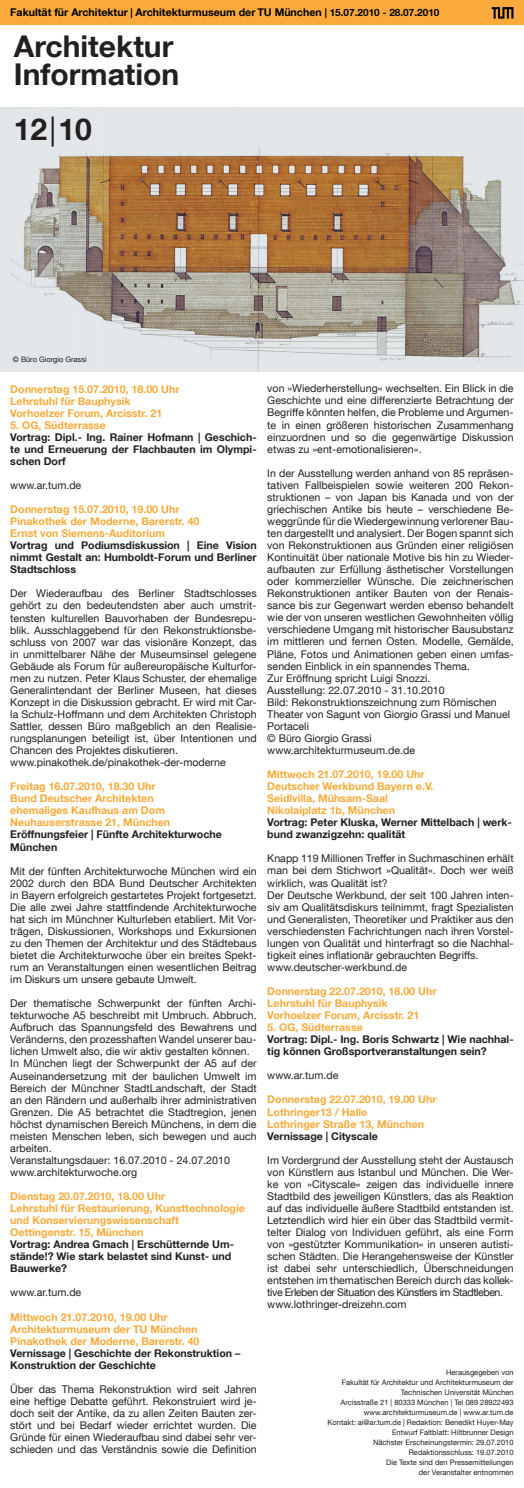
<style>
.page{position:relative;width:524px;height:1488px;background:#fff}
.page>*{position:absolute;margin:0;border:0;box-sizing:border-box;transform-origin:0 0}
.t1{font:700 30px/27.5px "TUM Neue Helvetica";color:#231f20}
.t2{font:10.62px/12px "TUM Neue Helvetica";color:#231f20}
.t3{font:700 10.62px/12px "TUM Neue Helvetica";color:#faaa3a}
.t4{font:700 10.62px/12px "TUM Neue Helvetica";color:#231f20}
.t5{font:700 10.62px "TUM Neue Helvetica";color:#000}
.t6{font:7.5px/10px "TUM Neue Helvetica";color:#231f20;text-align:right}
.s1{font-size:10px}
.s2{font-weight:400}
</style>
<div class="page">
<div style="left:0;top:0;width:524px;height:24px;background:#faaa3a"></div>
<svg style="left:491px;top:7px;width:22px;height:12px"></svg>
<img style="left:0;top:108px;width:524px;height:264px">
<p class="t5" style="left:10px;top:5px;width:430px">Fakultät für Architektur <span class="s1">|</span> Architekturmuseum der TU München <span class="s1">| 15.07.2010 - 28.07.2010</span></p>
<h1 class="t1" style="left:14px;top:32px;width:167px">Architektur<br>Information</h1>
<h1 class="t1" style="left:14px;top:114px;width:80px">12 <span class="s2">|</span>10</h1>
<p class="t6" style="left:13px;top:354px;width:75px">© Büro Giorgio Grassi</p>
<p class="t3" style="left:10px;top:382px;width:171px">Donnerstag 15.07.2010, 18.00 Uhr<br>Lehrstuhl für Bauphysik<br>Vorhoelzer Forum, Arcisstr. 21</p>
<p class="t3" style="left:10px;top:418px;width:97px">5. OG, Südterrasse</p>
<p class="t4" style="left:10px;top:430px;width:248px;text-align:justify">Vortrag: Dipl.- Ing. Rainer Hofmann | Geschich&shy;te und Erneuerung der Flachbauten im Olympi&shy;schen Dorf</p>
<p class="t2" style="left:10px;top:479px;width:73px">www.ar.tum.de</p>
<p class="t3" style="left:10px;top:503px;width:191px">Donnerstag 15.07.2010, 19.00 Uhr<br>Pinakothek der Moderne, Barerstr. 40<br>Ernst von Siemens-Auditorium</p>
<p class="t4" style="left:10px;top:539px;width:248px;text-align:justify">Vortrag und Podiumsdiskussion | Eine Vision nimmt Gestalt an: Humboldt-Forum und Berliner Stadtschloss</p>
<p class="t2" style="left:10px;top:587px;width:248px">Der Wiederaufbau des Berliner Stadtschlosses gehört zu den bedeutendsten aber auch umstrit&shy;tensten kulturellen Bauvorhaben der Bundesrepu&shy;blik. Ausschlaggebend für den Rekonstruktionsbe&shy;schluss von 2007 war das visionäre Konzept, das in unmittelbarer Nähe der Museumsinsel gelegene Gebäude als Forum für außereuropäische Kulturfor&shy;men zu nutzen. Peter Klaus Schuster, der ehemalige Generalintendant der Berliner Museen, hat dieses Konzept in die Diskussion gebracht. Er wird mit Car&shy;la Schulz-Hoffmann und dem Architekten Christoph Sattler, dessen Büro maßgeblich an den Realisie&shy;rungsplanungen beteiligt ist, über Intentionen und Chancen des Projektes diskutieren. www.pinakothek.de/pinakothek-der-moderne</p>
<p class="t3" style="left:10px;top:780px;width:161px">Freitag 16.07.2010, 18.30 Uhr<br>Bund Deutscher Architekten ehemaliges Kaufhaus am Dom<br>Neuhauserstrasse 21, München</p>
<p class="t4" style="left:10px;top:828px;width:213px">Eröffnungsfeier | Fünfte Architekturwoche<br>München</p>
<p class="t2" style="left:10px;top:864px;width:248px;text-align:justify">Mit der fünften Architekturwoche München wird ein 2002 durch den BDA Bund Deutscher Architekten in Bayern erfolgreich gestartetes Projekt fortgesetzt.<br>Die alle zwei Jahre stattfindende Architekturwoche hat sich im Münchner Kulturleben etabliert. Mit Vor&shy;trägen, Diskussionen, Workshops und Exkursionen zu den Themen der Architektur und des Städtebaus bietet die Architekturwoche über ein breites Spekt&shy;rum an Veranstaltungen einen wesentlichen Beitrag im Diskurs um unsere gebaute Umwelt.</p>
<p class="t2" style="left:10px;top:997px;width:248px">Der thematische Schwerpunkt der fünften Archi&shy;tekturwoche A5 beschreibt mit Umbruch. Abbruch.<br>Aufbruch das Spannungsfeld des Bewahrens und Veränderns, den prozesshaften Wandel unserer bau&shy;lichen Umwelt also, die wir aktiv gestalten können.<br>In München liegt der Schwerpunkt der A5 auf der Auseinandersetzung mit der baulichen Umwelt im Bereich der Münchner StadtLandschaft, der Stadt an den Rändern und außerhalb ihrer administrativen Grenzen. Die A5 betrachtet die Stadtregion, jenen höchst dynamischen Bereich Münchens, in dem die meisten Menschen leben, sich bewegen und auch arbeiten.<br>Veranstaltungsdauer: 16.07.2010 - 24.07.2010 www.architekturwoche.org</p>
<p class="t3" style="left:10px;top:1190px;width:236px">Dienstag 20.07.2010, 18.00 Uhr<br>Lehrstuhl für Restaurierung, Kunsttechnologie und Konservierungswissenschaft Oettingenstr. 15, München</p>
<p class="t4" style="left:10px;top:1238px;width:225px">Vortrag: Andrea Gmach | Erschütternde Um&shy;stände!? Wie stark belastet sind Kunst- und<br>Bauwerke?</p>
<p class="t2" style="left:10px;top:1286px;width:73px">www.ar.tum.de</p>
<p class="t3" style="left:10px;top:1310px;width:191px">Mittwoch 21.07.2010, 19.00 Uhr<br>Architekturmuseum der TU München<br>Pinakothek der Moderne, Barerstr. 40</p>
<p class="t4" style="left:10px;top:1346px;width:232px">Vernissage | Geschichte der Rekonstruktion –<br>Konstruktion der Geschichte</p>
<p class="t2" style="left:10px;top:1382px;width:248px;text-align:justify">Über das Thema Rekonstruktion wird seit Jahren eine heftige Debatte geführt. Rekonstruiert wird je&shy;doch seit der Antike, da zu allen Zeiten Bauten zer&shy;stört und bei Bedarf wieder errichtet wurden. Die Gründe für einen Wiederaufbau sind dabei sehr ver&shy;schieden und das Verständnis sowie die Definition</p>
<p class="t2" style="left:267px;top:382px;width:248px;text-align:justify">von »Wiederherstellung« wechselten. Ein Blick in die Geschichte und eine differenzierte Betrachtung der Begriffe könnten helfen, die Probleme und Argumen&shy;te in einen größeren historischen Zusammenhang einzuordnen und so die gegenwärtige Diskussion etwas zu »ent-emotionalisieren«.</p>
<p class="t2" style="left:267px;top:467px;width:248px">In der Ausstellung werden anhand von 85 repräsen&shy;tativen Fallbeispielen sowie weiteren 200 Rekon&shy;struktionen – von Japan bis Kanada und von der griechischen Antike bis heute – verschiedene Be&shy;weggründe für die Wiedergewinnung verlorener Bau&shy;ten dargestellt und analysiert. Der Bogen spannt sich von Rekonstruktionen aus Gründen einer religiösen Kontinuität über nationale Motive bis hin zu Wieder&shy;aufbauten zur Erfüllung ästhetischer Vorstellungen oder kommerzieller Wünsche. Die zeichnerischen Rekonstruktionen antiker Bauten von der Renais&shy;sance bis zur Gegenwart werden ebenso behandelt wie der von unseren westlichen Gewohnheiten völlig verschiedene Umgang mit historischer Bausubstanz im mittleren und fernen Osten. Modelle, Gemälde, Pläne, Fotos und Animationen geben einen umfas&shy;senden Einblick in ein spannendes Thema.<br>Zur Eröffnung spricht Luigi Snozzi.<br>Ausstellung: 22.07.2010 - 31.10.2010<br>Bild: Rekonstruktionszeichnung zum Römischen Theater von Sagunt von Giorgio Grassi und Manuel Portaceli<br>© Büro Giorgio Grassi www.architekturmuseum.de.de</p>
<p class="t3" style="left:267px;top:768px;width:167px">Mittwoch 21.07.2010, 19.00 Uhr<br>Deutscher Werkbund Bayern e.V.<br>Seidlvilla, Mühsam-Saal<br>Nikolaiplatz 1b, München</p>
<p class="t4" style="left:267px;top:816px;width:246px">Vortrag: Peter Kluska, Werner Mittelbach | werk&shy;bund zwanzigzehn: qualität</p>
<p class="t2" style="left:267px;top:852px;width:248px">Knapp 119 Millionen Treffer in Suchmaschinen erhält man bei dem Stichwort »Qualität«. Doch wer weiß wirklich, was Qualität ist?<br>Der Deutsche Werkbund, der seit 100 Jahren inten&shy;siv am Qualitätsdiskurs teilnimmt, fragt Spezialisten und Generalisten, Theoretiker und Praktiker aus den verschiedensten Fachrichtungen nach ihren Vorstel&shy;lungen von Qualität und hinterfragt so die Nachhal&shy;tigkeit eines inflationär gebrauchten Begriffs. www.deutscher-werkbund.de</p>
<p class="t3" style="left:267px;top:985px;width:171px">Donnerstag 22.07.2010, 18.00 Uhr<br>Lehrstuhl für Bauphysik<br>Vorhoelzer Forum, Arcisstr. 21</p>
<p class="t3" style="left:267px;top:1021px;width:97px">5. OG, Südterrasse</p>
<p class="t4" style="left:267px;top:1033px;width:248px">Vortrag: Dipl.- Ing. Boris Schwartz | Wie nachhal&shy;tig können Großsportveranstaltungen sein?</p>
<p class="t2" style="left:267px;top:1069px;width:73px">www.ar.tum.de</p>
<p class="t3" style="left:267px;top:1093px;width:171px">Donnerstag 22.07.2010, 19.00 Uhr<br>Lothringer13 / Halle<br>Lothringer Straße 13, München</p>
<p class="t4" style="left:267px;top:1129px;width:112px">Vernissage | Cityscale</p>
<p class="t2" style="left:267px;top:1153px;width:248px">Im Vordergrund der Ausstellung steht der Austausch von Künstlern aus Istanbul und München. Die Wer&shy;ke von »Cityscale« zeigen das individuelle innere Stadtbild des jeweiligen Künstlers, das als Reaktion auf das individuelle äußere Stadtbild entstanden ist.<br>Letztendlich wird hier ein über das Stadtbild vermit&shy;telter Dialog von Individuen geführt, als eine Form von »gestützter Kommunikation« in unseren autisti&shy;schen Städten. Die Herangehensweise der Künstler ist dabei sehr unterschiedlich, Überschneidungen entstehen im thematischen Bereich durch das kollek&shy;tive Erleben der Situation des Künstlers im Stadtleben. www.lothringer-dreizehn.com</p>
<p class="t6" style="left:328px;top:1366px;width:187px">Herausgegeben von<br>Fakultät für Architektur und Architekturmuseum der Technischen Universität München<br>Arcisstraße 21 | 80333 München | Tel 089 28922493 www.architekturmuseum.de | www.ar.tum.de<br>Kontakt: ai@ar.tum.de | Redaktion: Benedikt Huyer-May Entwurf Faltblatt: Hiltbrunner Design<br>Nächster Erscheinungstermin: 29.07.2010<br>Redaktionsschluss: 19.07.2010<br>Die Texte sind den Pressemitteilungen<br>der Veranstalter entnommen</p>
</div>
